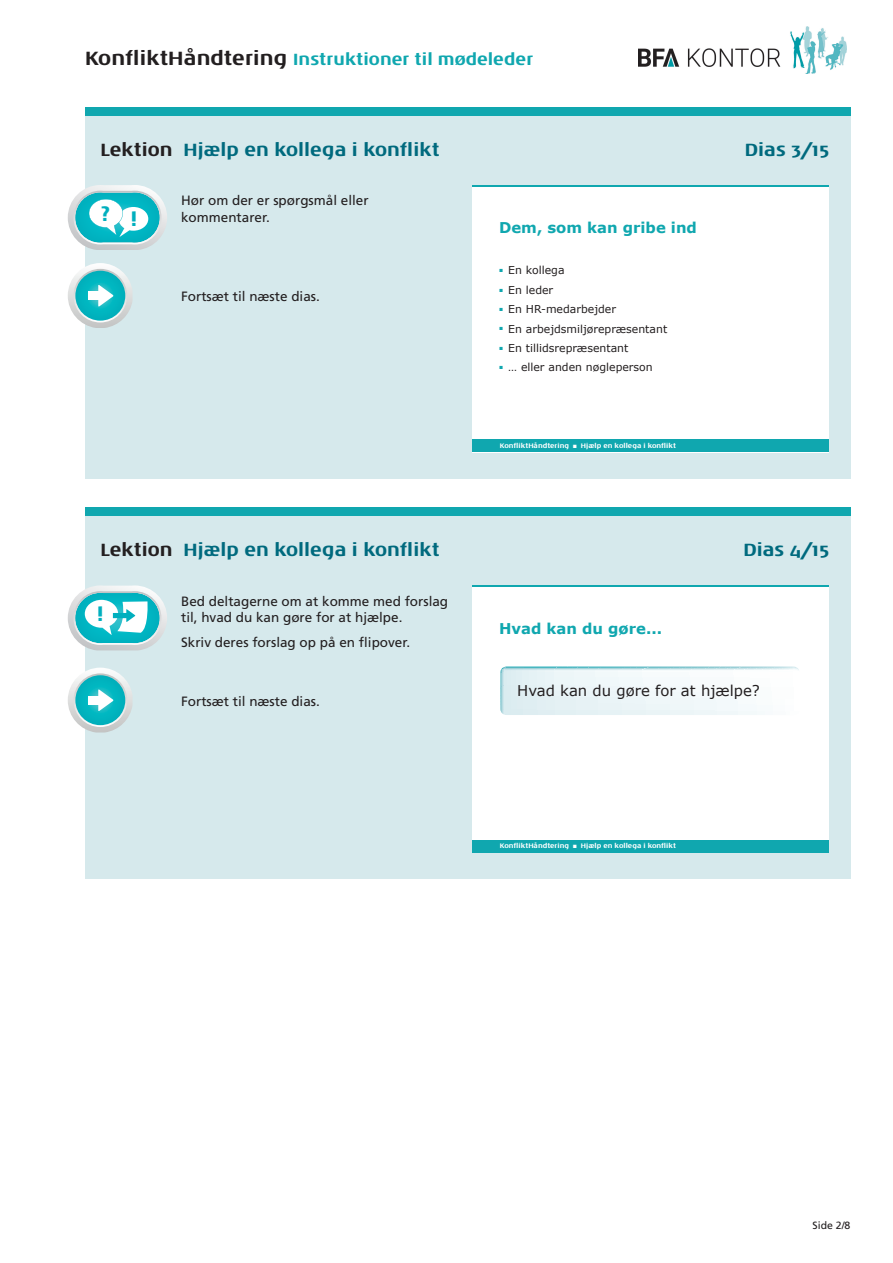
<style>
.page{position:relative;width:893px;height:1263px;background:#fff}
.page>*{position:absolute;margin:0;border:0;box-sizing:border-box;transform-origin:0 0}
.t1{font:700 21.3px "Noa LT Std";color:#00afbe}
.t2{font:700 18px "Noa LT Std";color:#006a7e}
.t3{font:700 16.5px "Noa LT Std";color:#10a7af}
.t4{font:700 14.85px "Verdana";color:#10a7af}
.t5{font:14.85px "Verdana";color:#231f20}
.t6{font:13.5px/16.5px "Frutiger";color:#231f20}
.t7{font:10.95px "Verdana";color:#231f20}
.t8{font:10.5px "Frutiger";color:#231f20}
.t9{font:700 6.75px "Noa LT Std";color:#fff}
.s1{font-size:19.5px;color:#231f20}
.s2{color:#231f20}
</style>
<div class="page">
<div style="left:85px;top:111px;width:765px;height:367px;background:#d6e9ec"></div>
<div style="left:85px;top:512px;width:765px;height:367px;background:#d6e9ec"></div>
<div style="left:85px;top:507px;width:765px;height:9px;background:#10a7af"></div>
<div style="left:85px;top:107px;width:765px;height:9px;background:#10a7af"></div>
<div style="left:473px;top:185px;width:356px;height:267px;background:#fff"></div>
<div style="left:473px;top:439px;width:356px;height:13px;background:#10a7af"></div>
<hr style="left:473px;top:185px;width:356px;height:2px;background:#10a7af">
<div style="left:473px;top:585px;width:356px;height:268px;background:#fff"></div>
<div style="left:473px;top:840px;width:356px;height:13px;background:#10a7af"></div>
<hr style="left:473px;top:585px;width:356px;height:2px;background:#10a7af">
<svg style="left:500px;top:666px;width:299px;height:49px"></svg>
<svg style="left:68px;top:263px;width:64px;height:65px"></svg>
<div style="left:89px;top:291px;width:15px;height:9px;background:#fff"></div>
<svg style="left:68px;top:668px;width:64px;height:64px"></svg>
<div style="left:89px;top:696px;width:15px;height:9px;background:#fff"></div>
<svg style="left:68px;top:185px;width:99px;height:65px"></svg>
<svg style="left:68px;top:585px;width:99px;height:65px"></svg>
<img style="left:639px;top:27px;width:208px;height:46px">
<p class="t3" style="left:85px;top:49px;width:450px"><span class="s1">KonfliktHåndtering</span> Instruktioner til mødeleder</p>
<h2 class="t2" style="left:100px;top:138px;width:341px"><span class="s2">Lektion</span> Hjælp en kollega i konflikt</h2>
<h2 class="t2" style="left:745px;top:138px;width:86px">Dias 3/15</h2>
<h1 class="t1" style="left:100px;top:203px;width:39px">? !</h1>
<p class="t6" style="left:181px;top:192px;width:189px">Hør om der er spørgsmål eller kommentarer.</p>
<p class="t6" style="left:181px;top:288px;width:140px">Fortsæt til næste dias.</p>
<p class="t4" style="left:499px;top:218px;width:199px">Dem, som kan gribe ind</p>
<p class="t7" style="left:499px;top:263px;width:67px"><sup>■</sup> En kollega</p>
<p class="t7" style="left:499px;top:283px;width:55px"><sup>■</sup> En leder</p>
<p class="t7" style="left:499px;top:302px;width:118px"><sup>■</sup> En HR-medarbejder</p>
<p class="t7" style="left:499px;top:322px;width:169px"><sup>■</sup> En arbejdsmiljørepræsentant</p>
<p class="t7" style="left:499px;top:341px;width:131px"><sup>■</sup> En tillidsrepræsentant</p>
<p class="t7" style="left:499px;top:360px;width:155px"><sup>■</sup> … eller anden nøgleperson</p>
<p class="t9" style="left:500px;top:441px;width:178px">KonfliktHåndtering ■ Hjælp en kollega i konflikt</p>
<h2 class="t2" style="left:100px;top:539px;width:341px"><span class="s2">Lektion</span> Hjælp en kollega i konflikt</h2>
<h2 class="t2" style="left:743px;top:539px;width:87px">Dias 4/15</h2>
<h1 class="t1" style="left:97px;top:600px;width:9px">!</h1>
<p class="t6" style="left:181px;top:592px;width:269px">Bed deltagerne om at komme med forslag til, hvad du kan gøre for at hjælpe.</p>
<p class="t6" style="left:181px;top:634px;width:231px">Skriv deres forslag op på en flipover.</p>
<p class="t6" style="left:181px;top:693px;width:140px">Fortsæt til næste dias.</p>
<p class="t4" style="left:499px;top:619px;width:164px">Hvad kan du gøre...</p>
<p class="t5" style="left:517px;top:682px;width:244px">Hvad kan du gøre for at hjælpe?</p>
<p class="t9" style="left:500px;top:842px;width:178px">KonfliktHåndtering ■ Hjælp en kollega i konflikt</p>
<p class="t8" style="left:812px;top:1219px;width:39px">Side 2/8</p>
</div>
